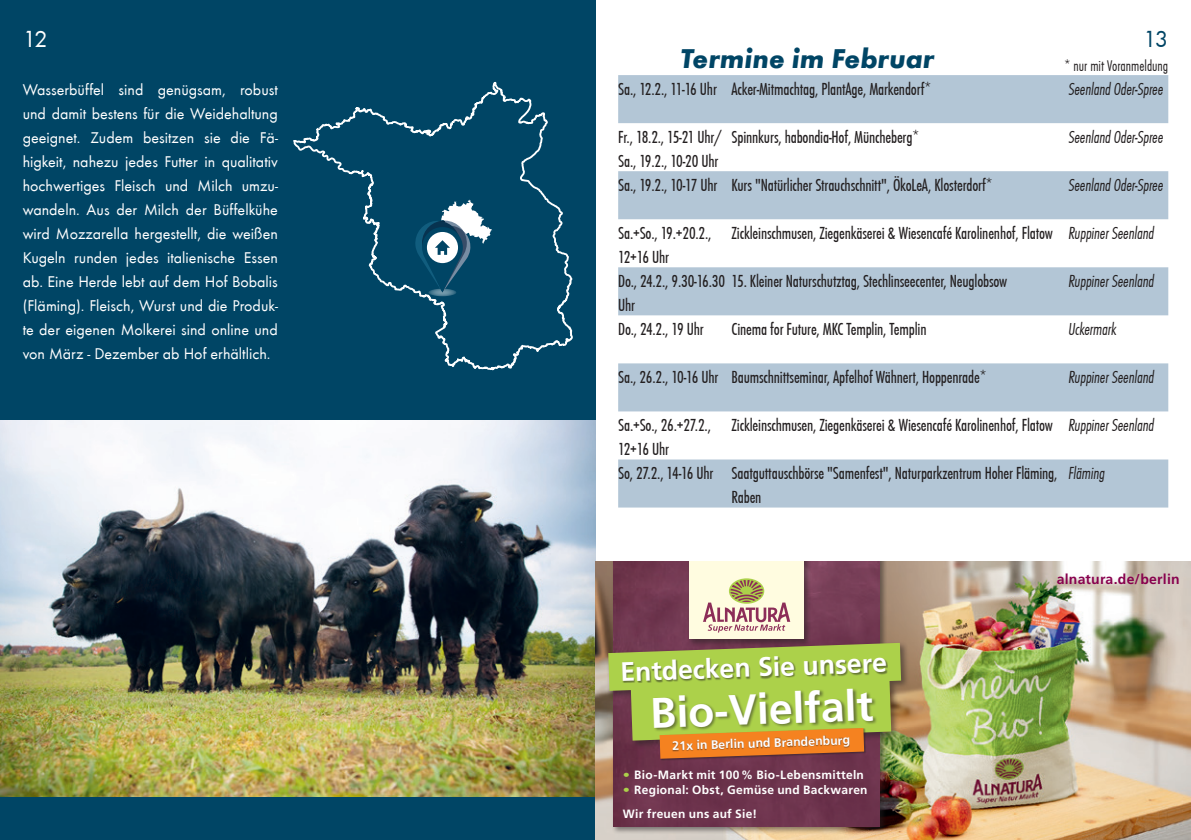
<style>
.page{position:relative;width:1191px;height:840px;background:#fff}
.page>*{position:absolute;margin:0;border:0;box-sizing:border-box;transform-origin:0 0}
.t1{font:700 42.6px "Frutiger LT";color:#fff}
.t2{font:italic 700 28px "Futura T";color:#004565}
.t3{font:700 26.6px "Frutiger LT";color:#fff}
.t4{font:24px "Futura T Boo";color:#fff}
.t5{font:24px "Futura T Boo";color:#004565}
.t6{font:condensed 18px/24px "Futura T";letter-spacing:-.01em;color:#231f20}
.t7{font:18px "Futura T Lig Con Obl";letter-spacing:-.01em;color:#231f20}
.t8{font:16px/24px "Futura T Boo";color:#fff;text-align:justify}
.t9{font:16px "Futura T Lig Con";color:#231f20}
.t10{font:700 14px "Frutiger LT";letter-spacing:.015em;color:#88014e}
.t11{font:700 12.4px "Frutiger LT";color:#fff}
.t12{font:700 12px/23.6px "Frutiger LT";letter-spacing:.025em;color:#fff}
.s1{font-family:"Futura T Lig Con Obl";font-stretch:normal}
.s2{color:#acd14a}
</style>
<div class="page">
<div style="left:0;top:0;width:595px;height:839px;background:#004565"></div>
<svg style="left:618px;top:75px;width:550px;height:432px;fill:#b3c6d6"></svg>
<img style="left:0;top:420px;width:595px;height:375px">
<svg style="left:293px;top:82px;width:280px;height:288px"></svg>
<svg style="left:428px;top:288px;width:28px;height:8px"></svg>
<svg style="left:414px;top:199px;width:78px;height:93px"></svg>
<img style="left:595px;top:561px;width:596px;height:278px">
<div style="left:611px;top:561px;width:276px;height:272px;background:#231f20;opacity:.5"></div>
<img style="left:613px;top:561px;width:267px;height:264px">
<div style="left:687px;top:561px;width:124px;height:85px;background:#231f20;opacity:.5"></div>
<div style="left:689px;top:561px;width:115px;height:77px;background:#fffce0"></div>
<svg style="left:703px;top:579px;width:87px;height:53px"></svg>
<div style="left:606px;top:640px;width:303px;height:108px;background:#231f20;opacity:.5"></div>
<div style="left:659px;top:727px;width:207px;height:33px;background:#231f20;opacity:.5"></div>
<svg style="left:608px;top:642px;width:293px;height:116px;background:#99a344"></svg>
<div style="left:672px;top:734px;width:178px;height:17px;background:#231f20;opacity:.5"></div>
<h3 class="t4" style="left:23px;top:25px;width:27px">12</h3>
<h3 class="t5" style="left:1143px;top:25px;width:27px">13</h3>
<h2 class="t2" style="left:680px;top:42px;width:255px">Termine im Februar</h2>
<p class="t6" style="left:618px;top:77px;width:314px">Sa., 12.2., 11-16 Uhr Acker-Mitmachtag, PlantAge, Markendorf*</p>
<p class="t7" style="left:1068px;top:79px;width:96px">Seenland Oder-Spree</p>
<p class="t6" style="left:618px;top:125px;width:105px">Fr., 18.2., 15-21 Uhr/<br>Sa., 19.2., 10-20 Uhr</p>
<p class="t6" style="left:731px;top:125px;width:189px">Spinnkurs, habondia-Hof, Müncheberg*</p>
<p class="t7" style="left:1068px;top:127px;width:96px">Seenland Oder-Spree</p>
<p class="t6" style="left:618px;top:173px;width:376px">Sa., 19.2., 10-17 Uhr Kurs "Natürlicher Strauchschnitt", ÖkoLeA, Klosterdorf*</p>
<p class="t7" style="left:1068px;top:175px;width:96px">Seenland Oder-Spree</p>
<p class="t6" style="left:618px;top:221px;width:95px">Sa.+So., 19.+20.2.,<br>12+16 Uhr</p>
<p class="t6" style="left:731px;top:221px;width:424px">Zickleinschmusen, Ziegenkäserei &amp; Wiesencafé Karolinenhof, Flatow <span class="s1">Ruppiner Seenland</span></p>
<p class="t6" style="left:618px;top:269px;width:390px">Do., 24.2., 9.30-16.30 15. Kleiner Naturschutztag, Stechlinseecenter, Neuglobsow<br>Uhr</p>
<p class="t7" style="left:1068px;top:271px;width:87px">Ruppiner Seenland</p>
<p class="t6" style="left:618px;top:317px;width:87px">Do., 24.2., 19 Uhr</p>
<p class="t6" style="left:731px;top:317px;width:196px">Cinema for Future, MKC Templin, Templin</p>
<p class="t7" style="left:1068px;top:319px;width:50px">Uckermark</p>
<p class="t6" style="left:618px;top:365px;width:370px">Sa., 26.2., 10-16 Uhr Baumschnittseminar, Apfelhof Wähnert, Hoppenrade*</p>
<p class="t7" style="left:1068px;top:367px;width:87px">Ruppiner Seenland</p>
<p class="t6" style="left:618px;top:413px;width:94px">Sa.+So., 26.+27.2.,<br>12+16 Uhr</p>
<p class="t6" style="left:731px;top:413px;width:424px">Zickleinschmusen, Ziegenkäserei &amp; Wiesencafé Karolinenhof, Flatow <span class="s1">Ruppiner Seenland</span></p>
<p class="t6" style="left:731px;top:461px;width:327px;text-indent:-113px">So, 27.2., 14-16 Uhr Saatguttauschbörse "Samenfest", Naturparkzentrum Hoher Fläming,<br>Raben</p>
<p class="t7" style="left:1068px;top:463px;width:38px">Fläming</p>
<p class="t9" style="left:1064px;top:57px;width:105px">* nur mit Voranmeldung</p>
<p class="t8" style="left:23px;top:78px;width:257px">Wasserbüffel sind genügsam, robust und damit bestens für die Weidehaltung geeignet. Zudem besitzen sie die Fä&shy;higkeit, nahezu jedes Futter in qualitativ hochwertiges Fleisch und Milch umzu&shy;wandeln. Aus der Milch der Büffelkühe wird Mozzarella hergestellt, die weißen Kugeln runden jedes italienische Essen ab. Eine Herde lebt auf dem Hof Bobalis (Fläming). Fleisch, Wurst und die Produk&shy;te der eigenen Molkerei sind online und von März - Dezember ab Hof erhältlich.</p>
<h3 class="t3" style="left:620px;top:656px;width:268px;rotate:-2deg">Entdecken Sie unsere</h3>
<h1 class="t1" style="left:649px;top:687px;width:224px;rotate:-2deg">Bio-Vielfalt</h1>
<p class="t11" style="left:672px;top:738px;width:179px;rotate:-2deg">21x in Berlin und Brandenburg</p>
<p class="t12" style="left:623px;top:762px;width:242px"><span class="s2">•</span> Bio-Markt mit 100% Bio-Lebensmitteln</p>
<p class="t12" style="left:623px;top:778px;width:246px"><span class="s2">•</span> Regional: Obst, Gemüse und Backwaren<br>Wir freuen uns auf Sie!</p>
<p class="t10" style="left:1056px;top:570px;width:124px">alnatura.de/berlin</p>
</div>
